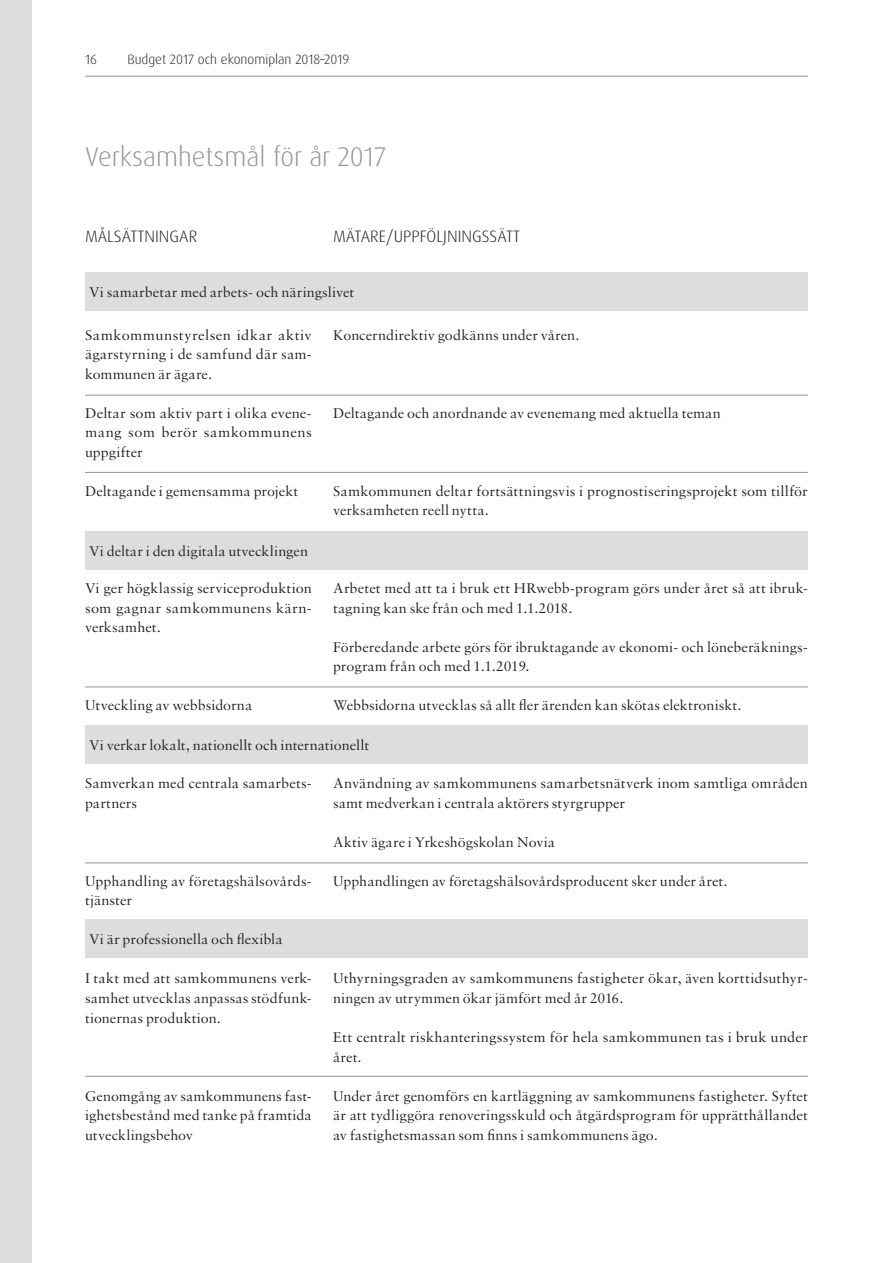
<style>
.page{position:relative;width:893px;height:1263px;background:#fff}
.page>*{position:absolute;margin:0;border:0;box-sizing:border-box;transform-origin:0 0}
.t1{font:300 27px "Dax Pro";color:#939598}
.t2{font:300 16.5px "Dax Pro";color:#231f20}
.t3{font:15px/19.5px "Sabon MT Pro";letter-spacing:.005em;color:#231f20}
.t4{font:300 13.5px "Dax Pro";color:#231f20}
</style>
<div class="page">
<hr style="left:85px;top:76px;width:723px;height:1px;background:#939598">
<div style="left:0;top:0;width:32px;height:1263px;background:#dcdddf"></div>
<div style="left:85px;top:272px;width:723px;height:39px;background:#dcdddf"></div>
<div style="left:85px;top:531px;width:723px;height:39px;background:#dcdddf"></div>
<div style="left:85px;top:725px;width:723px;height:39px;background:#dcdddf"></div>
<div style="left:85px;top:918px;width:723px;height:39px;background:#dcdddf"></div>
<hr style="left:85px;top:395px;width:723px;height:1px;background:#939598">
<hr style="left:85px;top:472px;width:723px;height:1px;background:#939598">
<hr style="left:85px;top:686px;width:723px;height:1px;background:#939598">
<hr style="left:85px;top:862px;width:723px;height:1px;background:#939598">
<hr style="left:85px;top:1076px;width:723px;height:1px;background:#939598">
<p class="t4" style="left:85px;top:50px;width:14px">16</p>
<p class="t4" style="left:128px;top:50px;width:223px">Budget 2017 och ekonomiplan 2018–2019</p>
<h1 class="t1" style="left:85px;top:139px;width:303px">Verksamhetsmål för år 2017</h1>
<p class="t2" style="left:85px;top:226px;width:114px">MÅLSÄTTNINGAR</p>
<p class="t2" style="left:333px;top:226px;width:189px">MÄTARE/UPPFÖLJNINGSSÄTT</p>
<p class="t3" style="left:89px;top:282px;width:267px">Vi samarbetar med arbets- och näringslivet</p>
<p class="t3" style="left:85px;top:325px;width:228px;text-align:justify">Samkommunstyrelsen idkar aktiv ägarstyrning i de samfund där sam&shy;kommunen är ägare.</p>
<p class="t3" style="left:85px;top:403px;width:228px;text-align:justify">Deltar som aktiv part i olika evene&shy;mang som berör samkommunens uppgifter</p>
<p class="t3" style="left:85px;top:481px;width:215px">Deltagande i gemensamma projekt</p>
<p class="t3" style="left:89px;top:541px;width:220px">Vi deltar i den digitala utvecklingen</p>
<p class="t3" style="left:85px;top:578px;width:228px;text-align:justify">Vi ger högklassig serviceproduktion som gagnar samkommunens kärn&shy;verksamhet.</p>
<p class="t3" style="left:85px;top:695px;width:169px">Utveckling av webbsidorna</p>
<p class="t3" style="left:333px;top:325px;width:248px">Koncerndirektiv godkänns under våren.</p>
<p class="t3" style="left:333px;top:403px;width:389px">Deltagande och anordnande av evenemang med aktuella teman</p>
<p class="t3" style="left:333px;top:481px;width:476px">Samkommunen deltar fortsättningsvis i prognostiseringsprojekt som tillför verksamheten reell nytta.</p>
<p class="t3" style="left:333px;top:578px;width:476px">Arbetet med att ta i bruk ett HRwebb-program görs under året så att ibruk&shy;tagning kan ske från och med 1.1.2018.</p>
<p class="t3" style="left:333px;top:637px;width:476px">Förberedande arbete görs för ibruktagande av ekonomi- och löneberäknings&shy;program från och med 1.1.2019.</p>
<p class="t3" style="left:333px;top:695px;width:410px">Webbsidorna utvecklas så allt fler ärenden kan skötas elektroniskt.</p>
<p class="t3" style="left:89px;top:735px;width:281px">Vi verkar lokalt, nationellt och internationellt</p>
<p class="t3" style="left:85px;top:773px;width:228px">Samverkan med centrala samarbets&shy;partners</p>
<p class="t3" style="left:85px;top:871px;width:228px">Upphandling av företagshälsovårds&shy;tjänster</p>
<p class="t3" style="left:89px;top:929px;width:195px">Vi är professionella och flexibla</p>
<p class="t3" style="left:85px;top:968px;width:228px;text-align:justify">I takt med att samkommunens verk&shy;samhet utvecklas anpassas stödfunk&shy;tionernas produktion.</p>
<p class="t3" style="left:85px;top:1085px;width:228px;text-align:justify">Genomgång av samkommunens fast&shy;ighetsbestånd med tanke på framtida utvecklingsbehov</p>
<p class="t3" style="left:333px;top:773px;width:476px">Användning av samkommunens samarbetsnätverk inom samtliga områden samt medverkan i centrala aktörers styrgrupper</p>
<p class="t3" style="left:333px;top:832px;width:223px">Aktiv ägare i Yrkeshögskolan Novia</p>
<p class="t3" style="left:333px;top:871px;width:396px">Upphandlingen av företagshälsovårdsproducent sker under året.</p>
<p class="t3" style="left:333px;top:968px;width:476px">Uthyrningsgraden av samkommunens fastigheter ökar, även korttidsuthyr&shy;ningen av utrymmen ökar jämfört med år 2016.</p>
<p class="t3" style="left:333px;top:1027px;width:476px">Ett centralt riskhanteringssystem för hela samkommunen tas i bruk under året.</p>
<p class="t3" style="left:333px;top:1085px;width:476px;text-align:justify">Under året genomförs en kartläggning av samkommunens fastigheter. Syftet är att tydliggöra renoveringsskuld och åtgärdsprogram för upprätthållandet av fastighetsmassan som finns i samkommunens ägo.</p>
</div>
